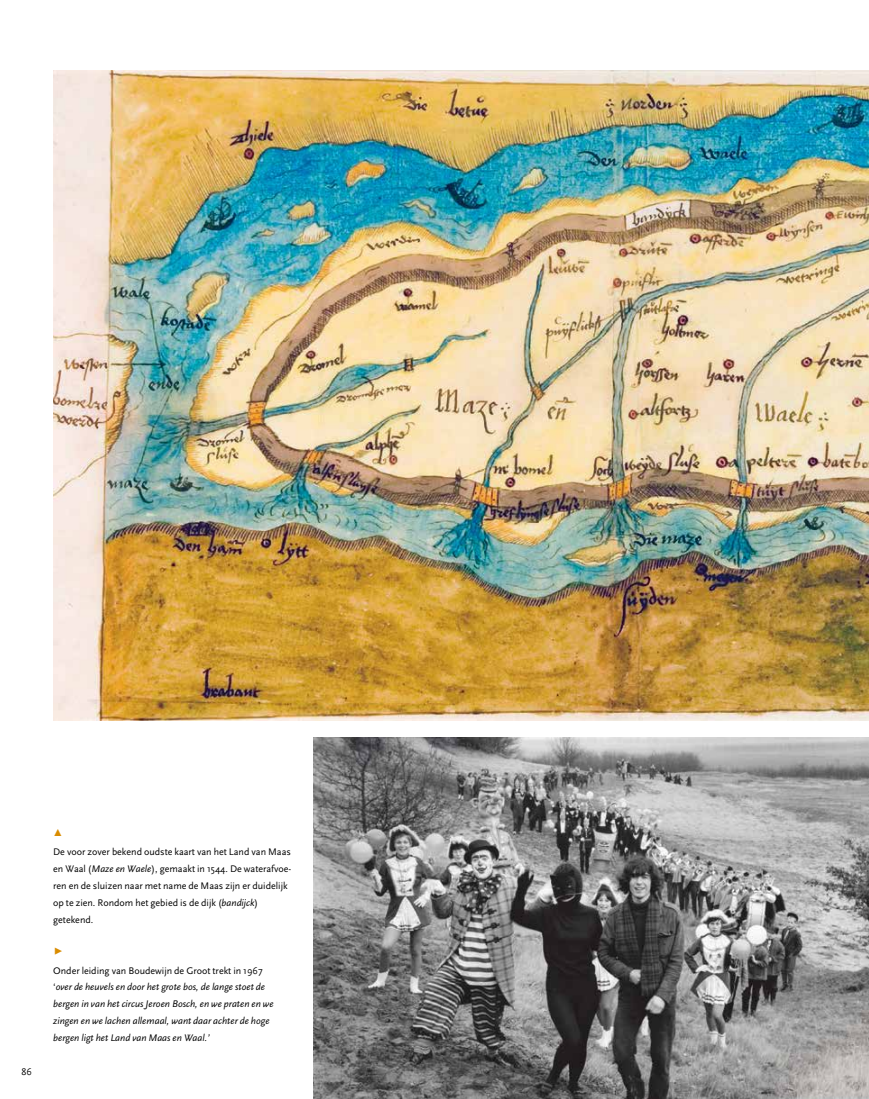
<style>
.page{position:relative;width:869px;height:1099px;background:#fff}
.page>*{position:absolute;margin:0;border:0;box-sizing:border-box;transform-origin:0 0}
.t1{font:italic 10px/16.9px "Scala Sans";color:#000}
.t2{font:10px/16.9px "Scala Sans";color:#000}
.t3{font:10px "The Sans Expert";color:#d98c00}
.s1{font-style:italic}
.s2{font-style:normal}
</style>
<div class="page">
<img style="left:53px;top:71px;width:815px;height:649px">
<img style="left:313px;top:737px;width:555px;height:361px">
<p class="t2" style="left:21px;top:1063px;width:12px">86</p>
<p class="t3" style="left:53px;top:824px;width:11px">˚</p>
<p class="t2" style="left:53px;top:843px;width:239px">De voor zover bekend oudste kaart van het Land van Maas en Waal (<span class="s1">Maze en Waele</span>), gemaakt in 1544. De waterafvoe&shy;ren en de sluizen naar met name de Maas zijn er duidelijk op te zien. Rondom het gebied is de dijk (<span class="s1">bandijck</span>) getekend.</p>
<p class="t3" style="left:53px;top:942px;width:11px">˘</p>
<p class="t1" style="left:53px;top:962px;width:222px"><span class="s2">Onder leiding van Boudewijn de Groot trekt in 1967 ‘</span>over de heuvels en door het grote bos, de lange stoet de bergen in van het circus Jeroen Bosch, en we praten en we zingen en we lachen allemaal, want daar achter de hoge bergen ligt het Land van Maas en Waal.’</p>
</div>
